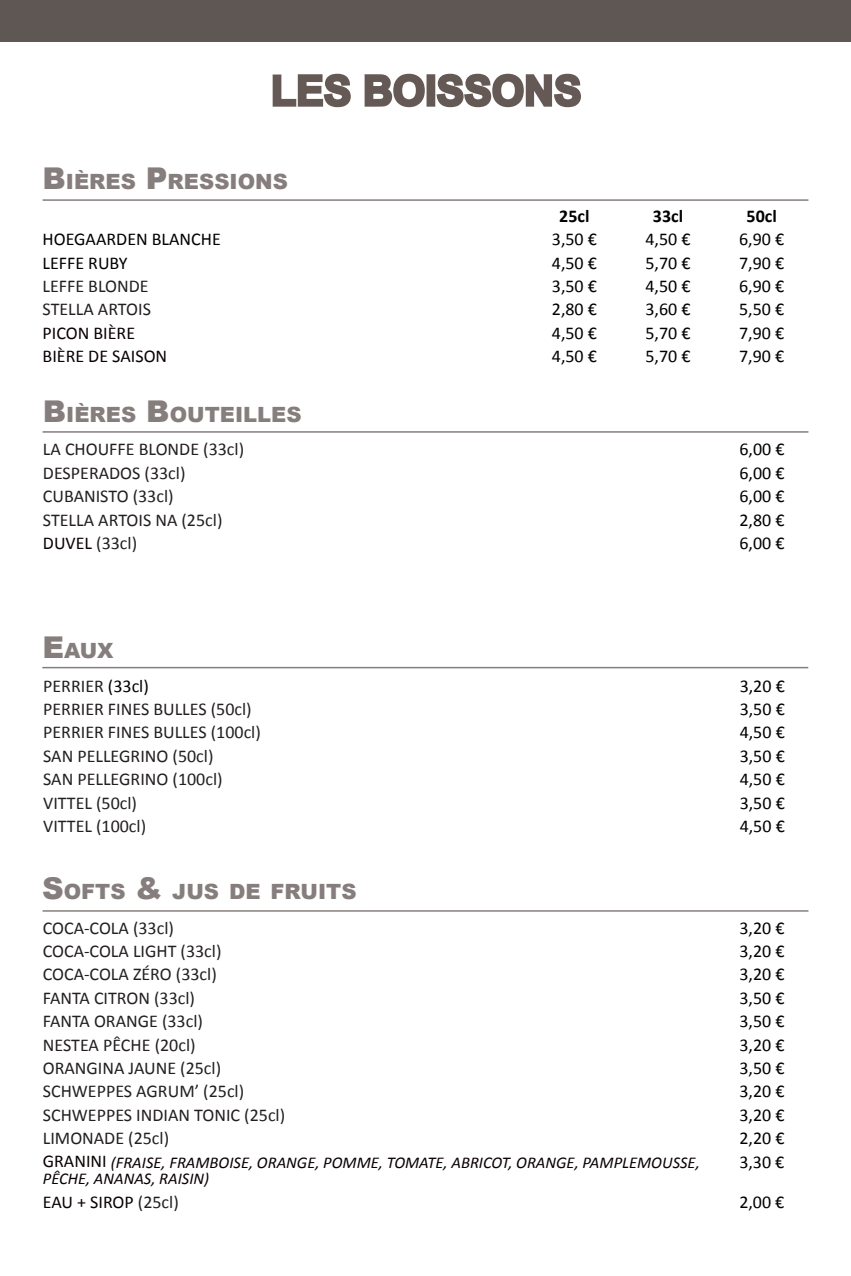
<style>
.page{position:relative;width:851px;height:1276px;background:#fff}
.page>*{position:absolute;margin:0;border:0;box-sizing:border-box;transform-origin:0 0}
.t1{font:700 41.4px "Arial";color:#655956}
.t2{font:900 21px "Arial";color:#867e7c}
.t3{font:18px "Calibri";color:#231f20}
.t4{font:18px "Calibri";color:#000001}
.t5{font:18px "Calibri";color:#0a0002}
.t6{font:700 18px "Calibri";color:#000001}
.t7{font:italic 16.5px/16.5px "Calibri";color:#0a0002}
.s1{font-size:30px}
.s2{color:#0a0002}
.s3{color:#000001}
.s4{font-style:normal;font-size:18px}
.s5{color:#231f20}
</style>
<div class="page">
<hr style="left:43px;top:199px;width:765px;height:2px;background:#867e7c">
<hr style="left:43px;top:431px;width:765px;height:2px;background:#867e7c">
<hr style="left:42px;top:667px;width:766px;height:1px;background:#867e7c">
<hr style="left:43px;top:910px;width:765px;height:1px;background:#867e7c">
<div style="left:0;top:0;width:850px;height:42px;background:#5e5754"></div>
<svg style="left:272px;top:73px;width:79px;height:35px"></svg>
<svg style="left:364px;top:73px;width:61px;height:35px"></svg>
<div style="left:426px;top:74px;width:9px;height:33px;border:3px solid #655956"></div>
<svg style="left:435px;top:73px;width:146px;height:35px"></svg>
<h1 class="t1" style="left:271px;top:63px;width:312px">LES BOISSONS</h1>
<p class="t2" style="left:43px;top:167px;width:247px"><span class="s1">B</span>IÈRES <span class="s1">P</span>RESSIONS</p>
<p class="t6" style="left:559px;top:205px;width:32px">25cl</p>
<p class="t6" style="left:652px;top:205px;width:32px">33cl</p>
<p class="t6" style="left:746px;top:205px;width:32px">50cl</p>
<p class="t4" style="left:43px;top:228px;width:180px">HOEGAARDEN BLANCHE</p>
<p class="t4" style="left:552px;top:228px;width:47px">3,50 €</p>
<p class="t4" style="left:645px;top:228px;width:47px">4,50 €</p>
<p class="t4" style="left:739px;top:228px;width:47px">6,90 €</p>
<p class="t4" style="left:43px;top:251px;width:87px">LEFFE RUBY</p>
<p class="t4" style="left:552px;top:251px;width:47px">4,50 €</p>
<p class="t4" style="left:645px;top:251px;width:47px">5,70 €</p>
<p class="t4" style="left:739px;top:251px;width:47px">7,90 €</p>
<p class="t3" style="left:43px;top:275px;width:108px">LEFFE BLONDE</p>
<p class="t4" style="left:552px;top:275px;width:47px">3,50 €</p>
<p class="t4" style="left:645px;top:275px;width:47px">4,50 €</p>
<p class="t4" style="left:739px;top:275px;width:47px">6,90 €</p>
<p class="t3" style="left:43px;top:298px;width:110px">STELLA ARTOIS</p>
<p class="t4" style="left:552px;top:298px;width:47px">2,80 €</p>
<p class="t4" style="left:645px;top:298px;width:47px">3,60 €</p>
<p class="t4" style="left:739px;top:298px;width:47px">5,50 €</p>
<p class="t5" style="left:43px;top:321px;width:94px">PICON BIÈRE</p>
<p class="t4" style="left:552px;top:321px;width:47px">4,50 €</p>
<p class="t4" style="left:645px;top:321px;width:47px">5,70 €</p>
<p class="t4" style="left:739px;top:321px;width:47px">7,90 €</p>
<p class="t5" style="left:43px;top:345px;width:126px">BIÈRE DE SAISON</p>
<p class="t4" style="left:552px;top:345px;width:47px">4,50 €</p>
<p class="t4" style="left:645px;top:345px;width:47px">5,70 €</p>
<p class="t4" style="left:739px;top:345px;width:47px">7,90 €</p>
<p class="t2" style="left:43px;top:399px;width:260px"><span class="s1">B</span>IÈRES <span class="s1">B</span>OUTEILLES</p>
<p class="t3" style="left:43px;top:438px;width:203px">LA CHOUFFE BLONDE (33cl)</p>
<p class="t4" style="left:739px;top:438px;width:47px">6,00 €</p>
<p class="t3" style="left:43px;top:461px;width:144px">DESPERADOS (33cl)</p>
<p class="t4" style="left:739px;top:461px;width:47px">6,00 €</p>
<p class="t3" style="left:43px;top:485px;width:132px">CUBANISTO (33cl)</p>
<p class="t4" style="left:739px;top:485px;width:47px">6,00 €</p>
<p class="t3" style="left:43px;top:508px;width:181px">STELLA ARTOIS NA (25cl)</p>
<p class="t4" style="left:739px;top:508px;width:47px">2,80 €</p>
<p class="t3" style="left:43px;top:532px;width:96px"><span class="s2">DUVEL</span> (33cl)</p>
<p class="t4" style="left:739px;top:532px;width:47px">6,00 €</p>
<p class="t2" style="left:42px;top:635px;width:73px"><span class="s1">E</span>AUX</p>
<p class="t3" style="left:43px;top:674px;width:107px">PERRIER <span class="s3">(33cl)</span></p>
<p class="t4" style="left:739px;top:674px;width:47px">3,20 €</p>
<p class="t3" style="left:43px;top:697px;width:210px">PERRIER FINES BULLES (50cl)</p>
<p class="t4" style="left:739px;top:697px;width:47px">3,50 €</p>
<p class="t3" style="left:43px;top:721px;width:219px">PERRIER FINES BULLES (100cl)</p>
<p class="t4" style="left:739px;top:721px;width:47px">4,50 €</p>
<p class="t3" style="left:43px;top:744px;width:172px">SAN PELLEGRINO (50cl)</p>
<p class="t4" style="left:739px;top:744px;width:47px">3,50 €</p>
<p class="t3" style="left:43px;top:768px;width:181px">SAN PELLEGRINO (100cl)</p>
<p class="t4" style="left:739px;top:768px;width:47px">4,50 €</p>
<p class="t3" style="left:43px;top:791px;width:95px">VITTEL (50cl)</p>
<p class="t4" style="left:739px;top:791px;width:47px">3,50 €</p>
<p class="t3" style="left:43px;top:814px;width:104px">VITTEL (100cl)</p>
<p class="t4" style="left:739px;top:814px;width:47px">4,50 €</p>
<p class="t2" style="left:42px;top:876px;width:316px"><span class="s1">S</span>OFTS <span class="s1">&amp;</span> JUS DE FRUITS</p>
<p class="t3" style="left:43px;top:916px;width:133px">COCA-COLA (33cl)</p>
<p class="t4" style="left:739px;top:916px;width:47px">3,20 €</p>
<p class="t3" style="left:43px;top:939px;width:180px">COCA-COLA LIGHT (33cl)</p>
<p class="t4" style="left:739px;top:939px;width:47px">3,20 €</p>
<p class="t3" style="left:43px;top:963px;width:175px">COCA-COLA ZÉRO (33cl)</p>
<p class="t4" style="left:739px;top:963px;width:47px">3,20 €</p>
<p class="t3" style="left:43px;top:986px;width:154px">FANTA CITRON (33cl)</p>
<p class="t4" style="left:739px;top:986px;width:47px">3,50 €</p>
<p class="t3" style="left:43px;top:1009px;width:161px">FANTA ORANGE (33cl)</p>
<p class="t4" style="left:739px;top:1009px;width:47px">3,50 €</p>
<p class="t3" style="left:43px;top:1033px;width:154px">NESTEA PÊCHE (20cl)</p>
<p class="t4" style="left:739px;top:1033px;width:47px">3,20 €</p>
<p class="t3" style="left:43px;top:1056px;width:180px">ORANGINA JAUNE (25cl)</p>
<p class="t4" style="left:739px;top:1056px;width:47px">3,50 €</p>
<p class="t3" style="left:43px;top:1080px;width:203px">SCHWEPPES AGRUM’ (25cl)</p>
<p class="t4" style="left:739px;top:1080px;width:47px">3,20 €</p>
<p class="t3" style="left:43px;top:1103px;width:244px">SCHWEPPES INDIAN TONIC (25cl)</p>
<p class="t4" style="left:739px;top:1103px;width:47px">3,20 €</p>
<p class="t3" style="left:43px;top:1126px;width:128px">LIMONADE (25cl)</p>
<p class="t4" style="left:739px;top:1126px;width:47px">2,20 €</p>
<p class="t7" style="left:43px;top:1153px;width:658px"><span class="s4">GRANINI</span> (FRAISE, FRAMBOISE, ORANGE, POMME, TOMATE, ABRICOT, ORANGE, PAMPLEMOUSSE,<br>PÊCHE, ANANAS, RAISIN)</p>
<p class="t4" style="left:739px;top:1150px;width:47px">3,30 €</p>
<p class="t5" style="left:43px;top:1190px;width:137px">EAU + SIROP <span class="s5">(25cl)</span></p>
<p class="t4" style="left:739px;top:1190px;width:47px">2,00 €</p>
</div>
